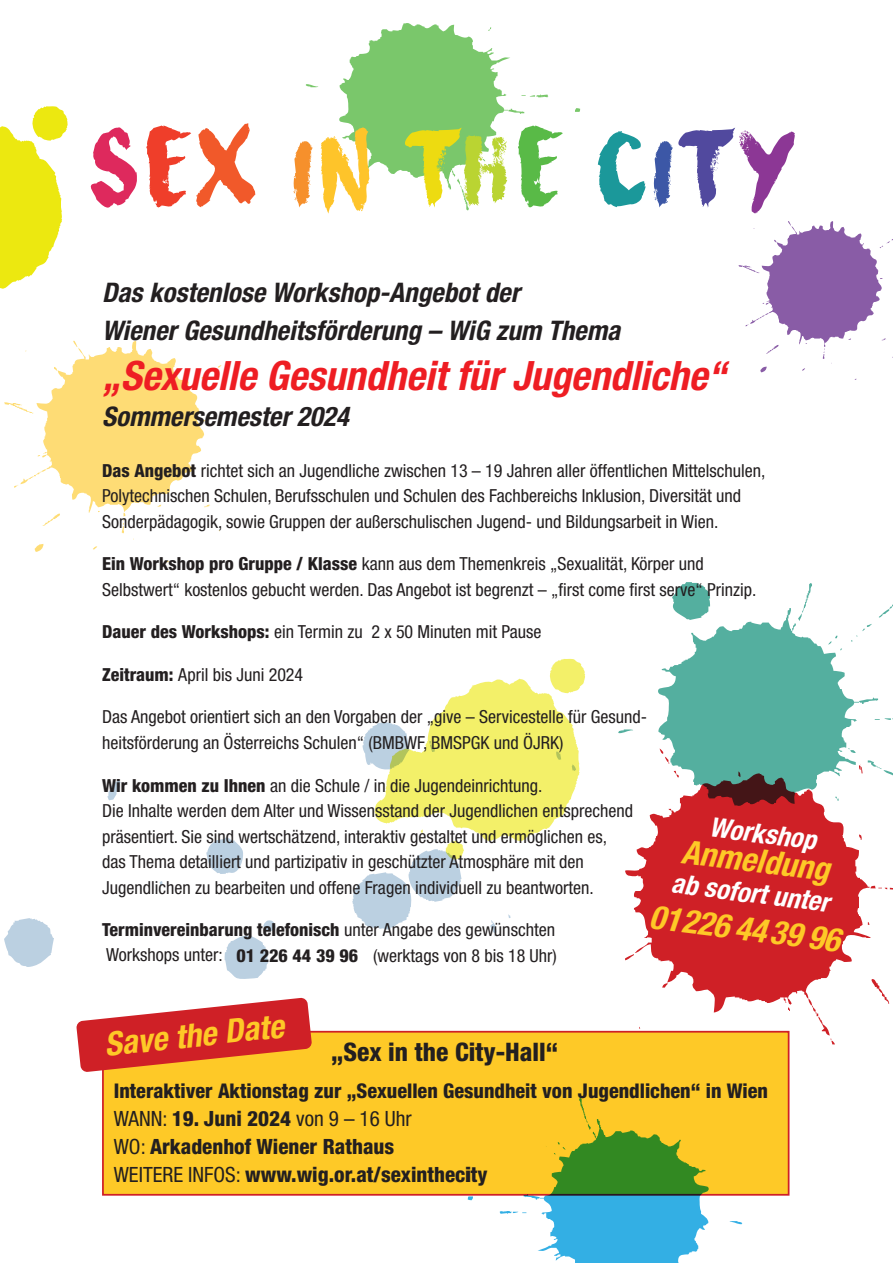
<style>
.page{position:relative;width:893px;height:1263px;background:#fff}
.page>*{position:absolute;margin:0;border:0;box-sizing:border-box;transform-origin:0 0}
.t1{font:italic 700 condensed 40.5px "Helvetica Neue LT Pro";color:#ee1d23}
.t2{font:italic 700 condensed 33px "Helvetica Neue LT Pro";color:#fec927}
.t3{font:italic 700 condensed 27px/37.5px "Helvetica Neue LT Pro";color:#231f20}
.t4{font:italic 700 condensed 27px "Helvetica Neue LT Pro";color:#fff}
.t5{font:800 condensed 25.5px "Helvetica Neue LT Pro";color:#231f20}
.t6{font:800 condensed 21px/28px "Helvetica Neue LT Pro";color:#231f20}
.t7{font:800 condensed 20.25px "Helvetica Neue LT Pro";color:#231f20}
.t8{font:condensed 18px/25.5px "Helvetica Neue LT Pro";color:#231f20}
.s1{font-weight:800}
.s2{font-weight:400}
</style>
<div class="page">
<svg style="left:625px;top:806px;width:268px;height:238px;fill:#cf2026"></svg>
<svg style="left:4px;top:726px;width:507px;height:253px"></svg>
<svg style="left:306px;top:23px;width:274px;height:187px"></svg>
<svg style="left:4px;top:341px;width:218px;height:221px"></svg>
<svg style="left:618px;top:582px;width:275px;height:224px"></svg>
<svg style="left:0;top:106px;width:68px;height:183px"></svg>
<svg style="left:374px;top:658px;width:211px;height:204px"></svg>
<svg style="left:739px;top:221px;width:154px;height:159px"></svg>
<svg style="left:90px;top:127px;width:47px;height:81px"></svg>
<svg style="left:146px;top:123px;width:110px;height:85px"></svg>
<svg style="left:293px;top:141px;width:20px;height:66px"></svg>
<svg style="left:320px;top:127px;width:50px;height:87px"></svg>
<svg style="left:404px;top:128px;width:104px;height:80px"></svg>
<svg style="left:517px;top:125px;width:46px;height:83px"></svg>
<svg style="left:598px;top:131px;width:47px;height:76px"></svg>
<svg style="left:653px;top:128px;width:142px;height:86px"></svg>
<div style="left:103px;top:1032px;width:686px;height:163px;background:#fec927"></div>
<div style="left:102px;top:1031px;width:687px;height:165px;border:2px solid #cf2026"></div>
<svg style="left:76px;top:997px;width:236px;height:75px"></svg>
<svg style="left:468px;top:1098px;width:274px;height:165px"></svg>
<h3 class="t3" style="left:102px;top:274px;width:520px">Das kostenlose Workshop-Angebot der<br>Wiener Gesundheitsförderung – WiG zum Thema</h3>
<h1 class="t1" style="left:102px;top:351px;width:626px">„Sexuelle Gesundheit für Jugendliche“</h1>
<h3 class="t3" style="left:102px;top:398px;width:248px">Sommersemester 2024</h3>
<p class="t8" style="left:102px;top:458px;width:665px"><span class="s1">Das Angebot</span> richtet sich an Jugendliche zwischen 13 – 19 Jahren aller öffentlichen Mittelschulen,<br>Polytechnischen Schulen, Berufsschulen und Schulen des Fachbereichs Inklusion, Diversität und<br>Sonderpädagogik, sowie Gruppen der außerschulischen Jugend- und Bildungsarbeit in Wien.</p>
<p class="t8" style="left:102px;top:551px;width:656px"><span class="s1">Ein Workshop pro Gruppe / Klasse</span> kann aus dem Themenkreis „Sexualität, Körper und<br>Selbstwert“ kostenlos gebucht werden. Das Angebot ist begrenzt – „first come first serve“ Prinzip.</p>
<p class="t8" style="left:102px;top:619px;width:441px"><span class="s1">Dauer des Workshops:</span> ein Termin zu 2 x 50 Minuten mit Pause</p>
<p class="t8" style="left:102px;top:662px;width:203px"><span class="s1">Zeitraum:</span> April bis Juni 2024</p>
<p class="t8" style="left:102px;top:704px;width:546px">Das Angebot orientiert sich an den Vorgaben der „give – Servicestelle für Gesund&shy;heitsförderung an Österreichs Schulen“ (BMBWF, BMSPGK und ÖJRK)</p>
<p class="t8" style="left:102px;top:772px;width:533px"><span class="s1">Wir kommen zu Ihnen</span> an die Schule / in die Jugendeinrichtung.<br>Die Inhalte werden dem Alter und Wissensstand der Jugendlichen entsprechend präsentiert. Sie sind wertschätzend, interaktiv gestaltet und ermöglichen es, das Thema detailliert und partizipativ in geschützter Atmosphäre mit den Jugendlichen zu bearbeiten und offene Fragen individuell zu beantworten.</p>
<p class="t8" style="left:102px;top:917px;width:456px"><span class="s1">Terminvereinbarung telefonisch</span> unter Angabe des gewünschten<br>Workshops unter: <span class="s1">01 226 44 39 96</span> (werktags von 8 bis 18 Uhr)</p>
<h3 class="t4" style="left:712px;top:811px;width:109px;rotate:7deg">Workshop</h3>
<h2 class="t2" style="left:684px;top:831px;width:151px;rotate:7deg">Anmeldung</h2>
<h3 class="t4" style="left:674px;top:867px;width:160px;rotate:7deg">ab sofort unter</h3>
<h2 class="t2" style="left:652px;top:897px;width:193px;rotate:7deg">01226 4439 96</h2>
<h2 class="t2" style="left:102px;top:1024px;width:182px;rotate:-6deg">Save the Date</h2>
<h3 class="t5" style="left:331px;top:1036px;width:228px">„Sex in the City-Hall“</h3>
<p class="t7" style="left:114px;top:1078px;width:656px">Interaktiver Aktionstag zur „Sexuellen Gesundheit von Jugendlichen“ in Wien</p>
<p class="t6" style="left:114px;top:1104px;width:375px"><span class="s2">WANN:</span> 19. Juni 2024 <span class="s2">von 9 – 16 Uhr<br>WO:</span> Arkadenhof Wiener Rathaus<br><span class="s2">WEITERE INFOS:</span> www.wig.or.at/sexinthecity</p>
</div>
